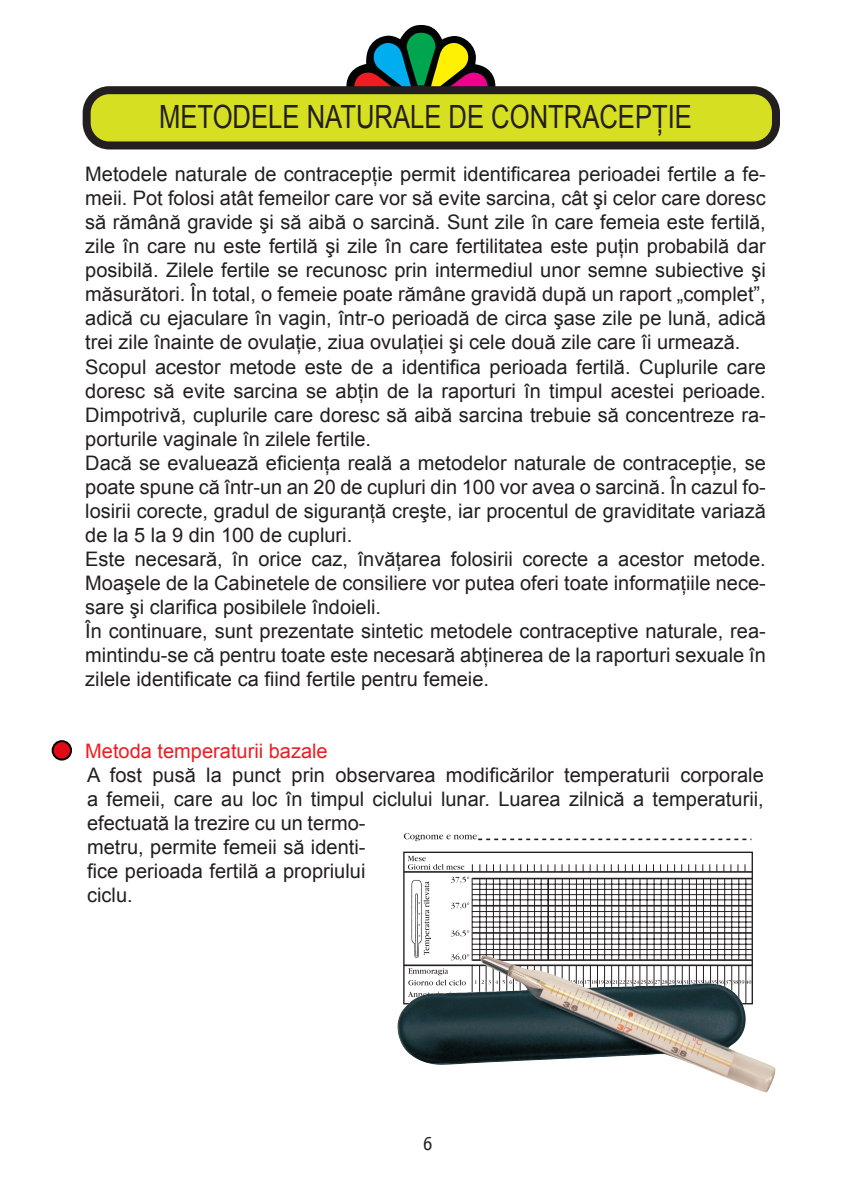
<style>
.page{position:relative;width:848px;height:1191px;background:#fff}
.page>*{position:absolute;margin:0;border:0;box-sizing:border-box;transform-origin:0 0}
.t1{font:32px "Arial";color:#231f20;scale:.8 1}
.t2{font:20px/24px "Arial";color:#231f20;text-align:justify}
.t3{font:20px "Arial";color:#ee1d23}
.t4{font:20px "Officina Sans";color:#231f20}
</style>
<div class="page">
<svg style="left:346px;top:25px;width:149px;height:61px"></svg>
<div style="left:87px;top:90px;width:688px;height:55px;background:#d6df21;border-radius:23px"></div>
<div style="left:83px;top:86px;width:696px;height:63px;border:8px solid #231f20;border-radius:23px"></div>
<svg style="left:403px;top:833px;width:348px;height:8px"></svg>
<div style="left:403px;top:851px;width:349px;height:153px;border:1px solid #231f20"></div>
<hr style="left:404px;top:871px;width:348px;height:1px;background:#231f20">
<svg style="left:534px;top:864px;width:7px;height:7px"></svg>
<svg style="left:500px;top:864px;width:7px;height:7px"></svg>
<hr style="left:472px;top:877px;width:280px;height:2px;background:#231f20">
<hr style="left:472px;top:905px;width:280px;height:1px;background:#231f20">
<hr style="left:472px;top:932px;width:280px;height:1px;background:#231f20">
<hr style="left:479px;top:878px;width:1px;height:82px;background:#231f20">
<hr style="left:486px;top:878px;width:1px;height:82px;background:#231f20">
<hr style="left:493px;top:878px;width:1px;height:82px;background:#231f20">
<hr style="left:499px;top:878px;width:1px;height:82px;background:#231f20">
<hr style="left:506px;top:878px;width:1px;height:82px;background:#231f20">
<hr style="left:513px;top:878px;width:1px;height:82px;background:#231f20">
<hr style="left:520px;top:878px;width:1px;height:82px;background:#231f20">
<hr style="left:527px;top:878px;width:1px;height:82px;background:#231f20">
<hr style="left:534px;top:878px;width:1px;height:82px;background:#231f20">
<hr style="left:540px;top:878px;width:1px;height:82px;background:#231f20">
<hr style="left:547px;top:878px;width:1px;height:82px;background:#231f20">
<hr style="left:554px;top:878px;width:1px;height:82px;background:#231f20">
<hr style="left:562px;top:878px;width:1px;height:82px;background:#231f20">
<hr style="left:569px;top:878px;width:1px;height:82px;background:#231f20">
<hr style="left:576px;top:878px;width:1px;height:82px;background:#231f20">
<hr style="left:583px;top:878px;width:1px;height:82px;background:#231f20">
<hr style="left:590px;top:878px;width:1px;height:82px;background:#231f20">
<hr style="left:597px;top:878px;width:1px;height:82px;background:#231f20">
<hr style="left:604px;top:878px;width:1px;height:82px;background:#231f20">
<hr style="left:611px;top:878px;width:1px;height:82px;background:#231f20">
<hr style="left:618px;top:878px;width:1px;height:82px;background:#231f20">
<hr style="left:625px;top:878px;width:1px;height:82px;background:#231f20">
<hr style="left:632px;top:878px;width:1px;height:82px;background:#231f20">
<hr style="left:639px;top:878px;width:1px;height:82px;background:#231f20">
<hr style="left:646px;top:878px;width:1px;height:82px;background:#231f20">
<hr style="left:653px;top:878px;width:1px;height:82px;background:#231f20">
<hr style="left:660px;top:878px;width:1px;height:82px;background:#231f20">
<hr style="left:667px;top:878px;width:1px;height:82px;background:#231f20">
<hr style="left:674px;top:878px;width:1px;height:82px;background:#231f20">
<hr style="left:681px;top:878px;width:1px;height:82px;background:#231f20">
<hr style="left:688px;top:878px;width:1px;height:82px;background:#231f20">
<hr style="left:696px;top:878px;width:1px;height:82px;background:#231f20">
<hr style="left:703px;top:878px;width:1px;height:82px;background:#231f20">
<hr style="left:710px;top:878px;width:1px;height:82px;background:#231f20">
<hr style="left:717px;top:878px;width:1px;height:82px;background:#231f20">
<hr style="left:724px;top:878px;width:1px;height:82px;background:#231f20">
<hr style="left:731px;top:878px;width:1px;height:82px;background:#231f20">
<hr style="left:738px;top:878px;width:1px;height:82px;background:#231f20">
<hr style="left:745px;top:878px;width:1px;height:82px;background:#231f20">
<hr style="left:472px;top:883px;width:280px;height:1px;background:#231f20">
<hr style="left:472px;top:889px;width:280px;height:1px;background:#231f20">
<hr style="left:472px;top:894px;width:280px;height:1px;background:#231f20">
<hr style="left:472px;top:899px;width:280px;height:1px;background:#231f20">
<hr style="left:472px;top:911px;width:280px;height:1px;background:#231f20">
<hr style="left:472px;top:916px;width:280px;height:1px;background:#231f20">
<hr style="left:472px;top:921px;width:280px;height:1px;background:#231f20">
<hr style="left:472px;top:927px;width:280px;height:1px;background:#231f20">
<hr style="left:472px;top:938px;width:280px;height:1px;background:#231f20">
<hr style="left:472px;top:944px;width:280px;height:1px;background:#231f20">
<hr style="left:472px;top:949px;width:280px;height:1px;background:#231f20">
<hr style="left:472px;top:954px;width:280px;height:1px;background:#231f20">
<svg style="left:407px;top:856px;width:66px;height:99px"></svg>
<img style="left:397px;top:955px;width:378px;height:137px">
<div style="left:53px;top:741px;width:18px;height:18px;background:#e30a17;border-radius:50%"></div>
<div style="left:52px;top:740px;width:20px;height:20px;border:2px solid #000;border-radius:50%"></div>
<p class="t1" style="left:159px;top:96px;width:667px">METODELE NATURALE DE CONTRACEPŢIE</p>
<p class="t2" style="left:85px;top:163px;width:682px">Metodele naturale de contracepţie permit identificarea perioadei fertile a fe&shy;meii. Pot folosi atât femeilor care vor să evite sarcina, cât şi celor care doresc să rămână gravide şi să aibă o sarcină. Sunt zile în care femeia este fertilă, zile în care nu este fertilă şi zile în care fertilitatea este puţin probabilă dar posibilă. Zilele fertile se recunosc prin intermediul unor semne subiective şi măsurători. În total, o femeie poate rămâne gravidă după un raport „complet”, adică cu ejaculare în vagin, într-o perioadă de circa şase zile pe lună, adică trei zile înainte de ovulaţie, ziua ovulaţiei şi cele două zile care îi urmează.</p>
<p class="t2" style="left:85px;top:355px;width:682px">Scopul acestor metode este de a identifica perioada fertilă. Cuplurile care doresc să evite sarcina se abţin de la raporturi în timpul acestei perioade.<br>Dimpotrivă, cuplurile care doresc să aibă sarcina trebuie să concentreze ra&shy;porturile vaginale în zilele fertile.</p>
<p class="t2" style="left:85px;top:451px;width:681px">Dacă se evaluează eficienţa reală a metodelor naturale de contracepţie, se poate spune că într-un an 20 de cupluri din 100 vor avea o sarcină. În cazul fo&shy;losirii corecte, gradul de siguranţă creşte, iar procentul de graviditate variază de la 5 la 9 din 100 de cupluri.</p>
<p class="t2" style="left:85px;top:547px;width:681px">Este necesară, în orice caz, învăţarea folosirii corecte a acestor metode.<br>Moaşele de la Cabinetele de consiliere vor putea oferi toate informaţiile nece&shy;sare şi clarifica posibilele îndoieli.</p>
<p class="t2" style="left:85px;top:619px;width:681px">În continuare, sunt prezentate sintetic metodele contraceptive naturale, rea&shy;mintindu-se că pentru toate este necesară abţinerea de la raporturi sexuale în zilele identificate ca fiind fertile pentru femeie.</p>
<p class="t3" style="left:85px;top:737px;width:244px">Metoda temperaturii bazale</p>
<p class="t2" style="left:87px;top:763px;width:678px;text-align:left">A fost pusă la punct prin observarea modificărilor temperaturii corporale a femeii, care au loc în timpul ciclului lunar. Luarea zilnică a temperaturii, efectuată la trezire cu un termo-<br>metru, permite femeii să identi-<br>fice perioada fertilă a propriului<br>ciclu.</p>
<p class="t4" style="left:422px;top:1131px;width:11px">6</p>
</div>
